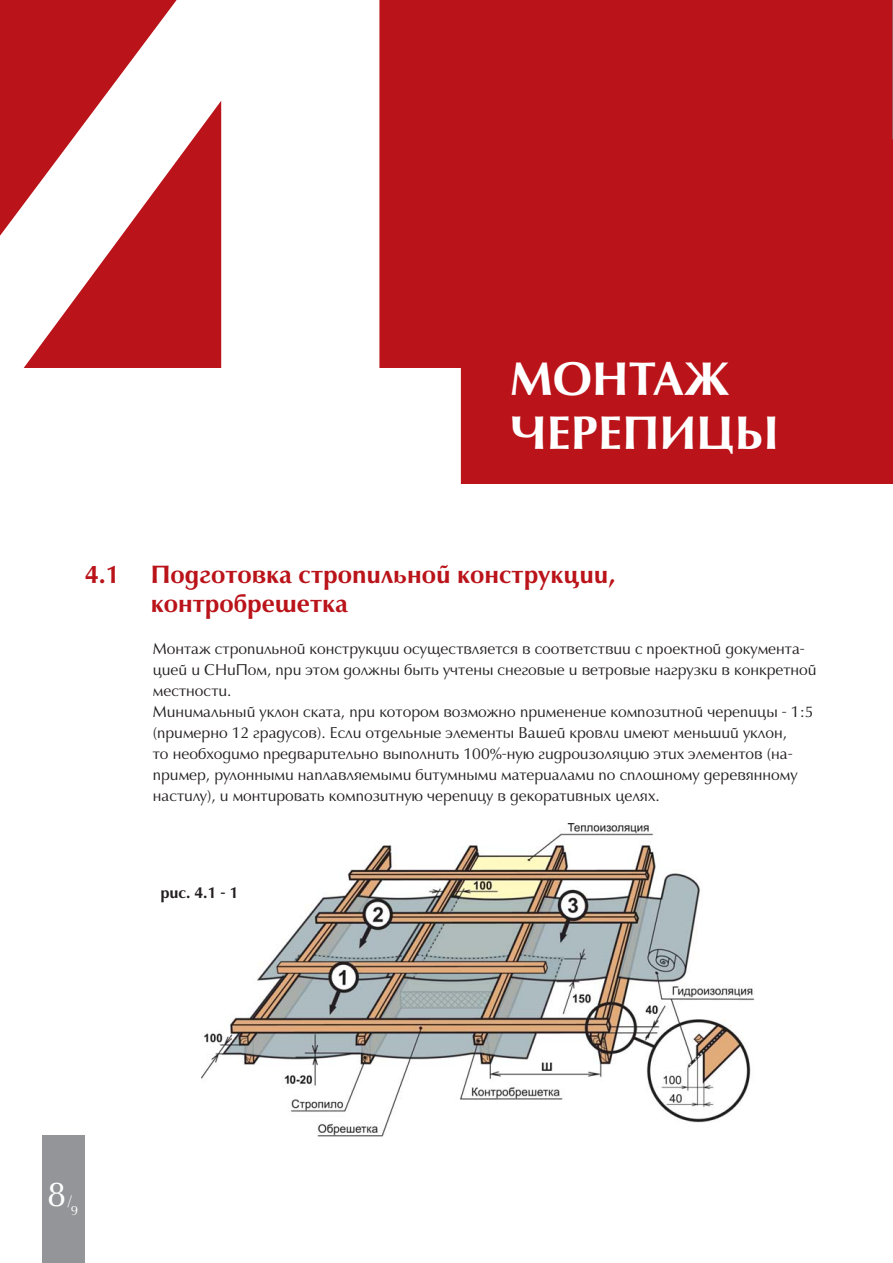
<style>
.page{position:relative;width:893px;height:1263px;background:#fff}
.page>*{position:absolute;margin:0;border:0;box-sizing:border-box;transform-origin:0 0}
.t1{font:700 1012.5px "Pragmatica C";color:#fff;scale:.95 1}
.t2{font:700 45px/54px "Opium";color:#fff}
.t3{font:33px "Opium";color:#fff}
.t4{font:700 24px/28.8px "Opium";color:#ba1319}
.t5{font:15px/21px "Opium";color:#231f20}
.t6{font:700 15px "Opium";color:#231f20}
.t7{font:13.5px "Opium";color:#fff}
.t8{font:12.75px "Opium";color:#fff}
</style>
<div class="page">
<div style="left:0;top:0;width:893px;height:483px;background:#ba1319"></div>
<div style="left:43px;top:1135px;width:42px;height:128px;background:#939598"></div>
<img style="left:202px;top:823px;width:553px;height:314px">
<h1 class="t1" style="left:-128px;top:-70px;width:656px">4</h1>
<h2 class="t2" style="left:510px;top:355px;width:270px">МОНТАЖ<br>ЧЕРЕПИЦЫ</h2>
<h3 class="t4" style="left:85px;top:561px;width:36px">4.1</h3>
<h3 class="t4" style="left:151px;top:561px;width:466px">Подготовка стропильной конструкции, контробрешетка</h3>
<p class="t5" style="left:153px;top:639px;width:665px">Монтаж стропильной конструкции осуществляется в соответствии с проектной документа&shy;цией и СНиПом, при этом должны быть учтены снеговые и ветровые нагрузки в конкретной местности.<br>Минимальный уклон ската, при котором возможно применение композитной черепицы - 1:5 (примерно 12 градусов). Если отдельные элементы Вашей кровли имеют меньший уклон,<br>то необходимо предварительно выполнить 100%-ную гидроизоляцию этих элементов (на&shy;пример, рулонными наплавляемыми битумными материалами по сплошному деревянному настилу), и монтировать композитную черепицу в декоративных целях.</p>
<p class="t6" style="left:160px;top:885px;width:80px">рис. 4.1 - 1</p>
<h3 class="t3" style="left:47px;top:1179px;width:21px">8</h3>
<p class="t7" style="left:68px;top:1195px;width:6px">/</p>
<p class="t8" style="left:71px;top:1204px;width:9px">9</p>
</div>
